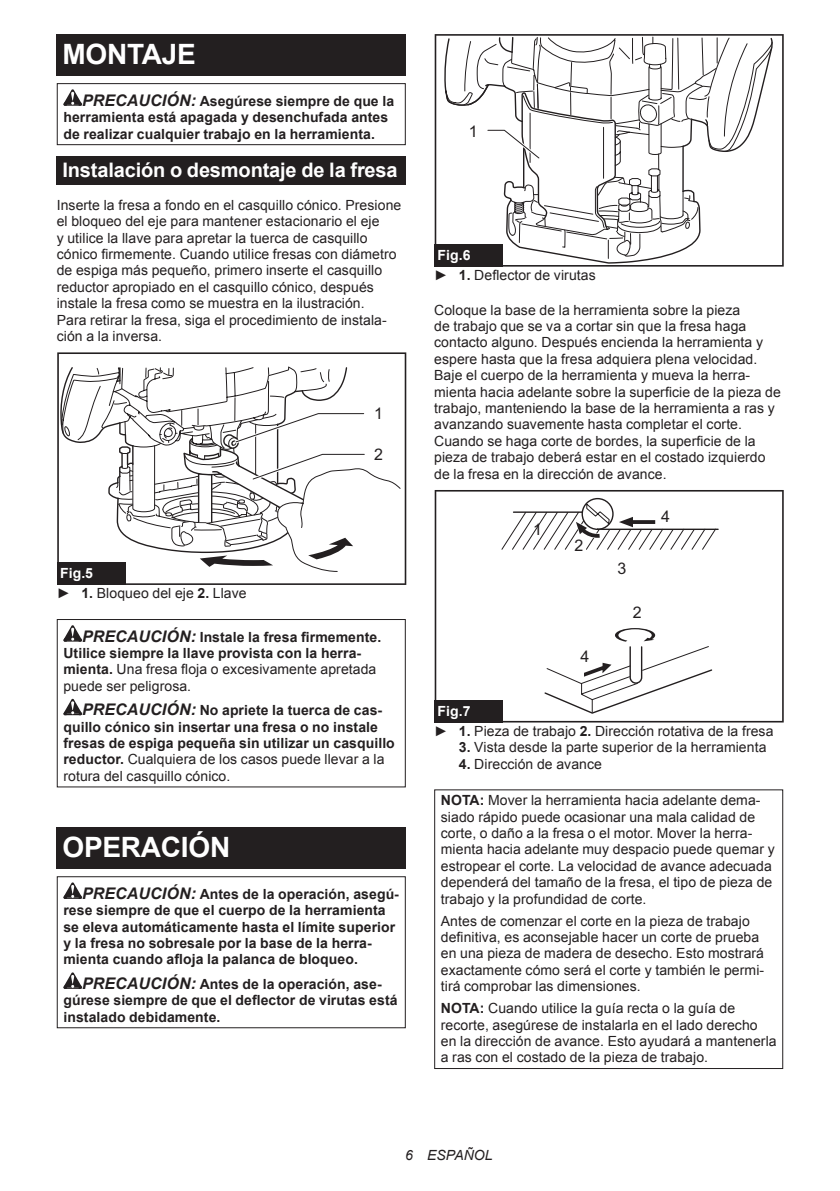
<style>
.page{position:relative;width:840px;height:1191px;background:#fff}
.page>*{position:absolute;margin:0;border:0;box-sizing:border-box;transform-origin:0 0}
.t1{font:700 28px "Arial";letter-spacing:-.01em;color:#fff}
.t2{font:700 20px "Arial";letter-spacing:-.01em;color:#fff}
.t3{font:16px "Arial";color:#231f20}
.t4{font:14px/16.4px "Arial";letter-spacing:.005em;color:#231f20}
.t5{font:700 14px/16.4px "Arial";letter-spacing:.005em;color:#231f20}
.t6{font:italic 14px "Arial";letter-spacing:.005em;color:#231f20}
.s1{font-style:italic;font-size:16px}
.s2{font-weight:700;color:#fff}
.s3{font-weight:700}
.s4{font-weight:400}
</style>
<div class="page">
<div style="left:57px;top:34px;width:348px;height:41px;background:#231f20"></div>
<svg style="left:63px;top:89px;width:19px;height:17px"></svg>
<div style="left:57px;top:83px;width:348px;height:62px;border:1px solid #231f20"></div>
<div style="left:57px;top:156px;width:348px;height:29px;background:#231f20"></div>
<svg style="left:57px;top:352px;width:349px;height:233px"></svg>
<svg style="left:61px;top:361px;width:340px;height:211px"></svg>
<div style="left:57px;top:562px;width:68px;height:23px;background:#231f20"></div>
<svg style="left:63px;top:625px;width:19px;height:16px"></svg>
<svg style="left:63px;top:699px;width:19px;height:16px"></svg>
<div style="left:57px;top:619px;width:348px;height:168px;border:1px solid #231f20"></div>
<div style="left:57px;top:827px;width:348px;height:41px;background:#231f20"></div>
<svg style="left:63px;top:882px;width:19px;height:17px"></svg>
<svg style="left:63px;top:972px;width:19px;height:16px"></svg>
<div style="left:57px;top:876px;width:348px;height:152px;border:1px solid #231f20"></div>
<svg style="left:434px;top:34px;width:349px;height:233px"></svg>
<div style="left:434px;top:244px;width:68px;height:23px;background:#231f20"></div>
<svg style="left:434px;top:490px;width:349px;height:232px"></svg>
<div style="left:434px;top:700px;width:68px;height:22px;background:#231f20"></div>
<div style="left:434px;top:789px;width:348px;height:280px;border:1px solid #231f20"></div>
<h1 class="t1" style="left:62px;top:35px;width:135px">MONTAJE</h1>
<p class="t5" style="left:63px;top:93px;width:332px;text-indent:19px"><span class="s1">PRECAUCIÓN:</span> Asegúrese siempre de que la herramienta está apagada y desenchufada antes de realizar cualquier trabajo en la herramienta.</p>
<h2 class="t2" style="left:62px;top:156px;width:336px">Instalación o desmontaje de la fresa</h2>
<p class="t4" style="left:57px;top:197px;width:346px">Inserte la fresa a fondo en el casquillo cónico. Presione el bloqueo del eje para mantener estacionario el eje<br>y utilice la llave para apretar la tuerca de casquillo cónico firmemente. Cuando utilice fresas con diámetro de espiga más pequeño, primero inserte el casquillo reductor apropiado en el casquillo cónico, después instale la fresa como se muestra en la ilustración.<br>Para retirar la fresa, siga el procedimiento de instala&shy;ción a la inversa.</p>
<p class="t3" style="left:374px;top:403px;width:10px">1</p>
<p class="t3" style="left:374px;top:444px;width:10px">2</p>
<p class="t4" style="left:57px;top:563px;width:191px;line-height:20.2px"><span class="s2">Fig.5<br></span>► <span class="s3">1.</span> Bloqueo del eje <span class="s3">2.</span> Llave</p>
<p class="t5" style="left:63px;top:629px;width:319px;text-indent:19px"><span class="s1">PRECAUCIÓN:</span> Instale la fresa firmemente.<br>Utilice siempre la llave provista con la herra&shy;mienta. <span class="s4">Una fresa floja o excesivamente apretada puede ser peligrosa.</span></p>
<p class="t5" style="left:63px;top:702px;width:333px;text-indent:19px"><span class="s1">PRECAUCIÓN:</span> No apriete la tuerca de cas&shy;quillo cónico sin insertar una fresa o no instale fresas de espiga pequeña sin utilizar un casquillo reductor. <span class="s4">Cualquiera de los casos puede llevar a la rotura del casquillo cónico.</span></p>
<h1 class="t1" style="left:62px;top:828px;width:169px">OPERACIÓN</h1>
<p class="t5" style="left:63px;top:886px;width:337px;text-indent:19px"><span class="s1">PRECAUCIÓN:</span> Antes de la operación, asegú&shy;rese siempre de que el cuerpo de la herramienta se eleva automáticamente hasta el límite superior y la fresa no sobresale por la base de la herra&shy;mienta cuando afloja la palanca de bloqueo.</p>
<p class="t5" style="left:63px;top:976px;width:335px;text-indent:19px"><span class="s1">PRECAUCIÓN:</span> Antes de la operación, ase&shy;gúrese siempre de que el deflector de virutas está instalado debidamente.</p>
<p class="t3" style="left:468px;top:121px;width:10px">1</p>
<p class="t4" style="left:434px;top:245px;width:163px;line-height:20.2px"><span class="s2">Fig.6<br></span>► <span class="s3">1.</span> Deflector de virutas</p>
<p class="t4" style="left:434px;top:302px;width:348px">Coloque la base de la herramienta sobre la pieza<br>de trabajo que se va a cortar sin que la fresa haga contacto alguno. Después encienda la herramienta y espere hasta que la fresa adquiera plena velocidad.<br>Baje el cuerpo de la herramienta y mueva la herra&shy;mienta hacia adelante sobre la superficie de la pieza de trabajo, manteniendo la base de la herramienta a ras y avanzando suavemente hasta completar el corte.<br>Cuando se haga corte de bordes, la superficie de la pieza de trabajo deberá estar en el costado izquierdo de la fresa en la dirección de avance.</p>
<p class="t3" style="left:533px;top:519px;width:10px">1</p>
<p class="t3" style="left:574px;top:535px;width:10px">2</p>
<p class="t3" style="left:580px;top:645px;width:10px">4</p>
<p class="t3" style="left:617px;top:558px;width:10px">3</p>
<p class="t3" style="left:632px;top:602px;width:10px">2</p>
<p class="t3" style="left:661px;top:506px;width:10px">4</p>
<p class="t4" style="left:434px;top:701px;width:340px;line-height:20.2px"><span class="s2">Fig.7<br></span>► <span class="s3">1.</span> Pieza de trabajo <span class="s3">2.</span> Dirección rotativa de la fresa</p>
<p class="t4" style="left:458px;top:739px;width:309px"><span class="s3">3.</span> Vista desde la parte superior de la herramienta</p>
<p class="t4" style="left:458px;top:756px;width:144px"><span class="s3">4.</span> Dirección de avance</p>
<p class="t4" style="left:440px;top:792px;width:335px"><span class="s3">NOTA:</span> Mover la herramienta hacia adelante dema&shy;siado rápido puede ocasionar una mala calidad de corte, o daño a la fresa o el motor. Mover la herra&shy;mienta hacia adelante muy despacio puede quemar y estropear el corte. La velocidad de avance adecuada dependerá del tamaño de la fresa, el tipo de pieza de trabajo y la profundidad de corte.</p>
<p class="t4" style="left:440px;top:912px;width:324px">Antes de comenzar el corte en la pieza de trabajo definitiva, es aconsejable hacer un corte de prueba en una pieza de madera de desecho. Esto mostrará exactamente cómo será el corte y también le permi&shy;tirá comprobar las dimensiones.</p>
<p class="t4" style="left:440px;top:1000px;width:337px"><span class="s3">NOTA:</span> Cuando utilice la guía recta o la guía de recorte, asegúrese de instalarla en el lado derecho en la dirección de avance. Esto ayudará a mantenerla a ras con el costado de la pieza de trabajo.</p>
<p class="t6" style="left:405px;top:1146px;width:89px">6 ESPAÑOL</p>
</div>
